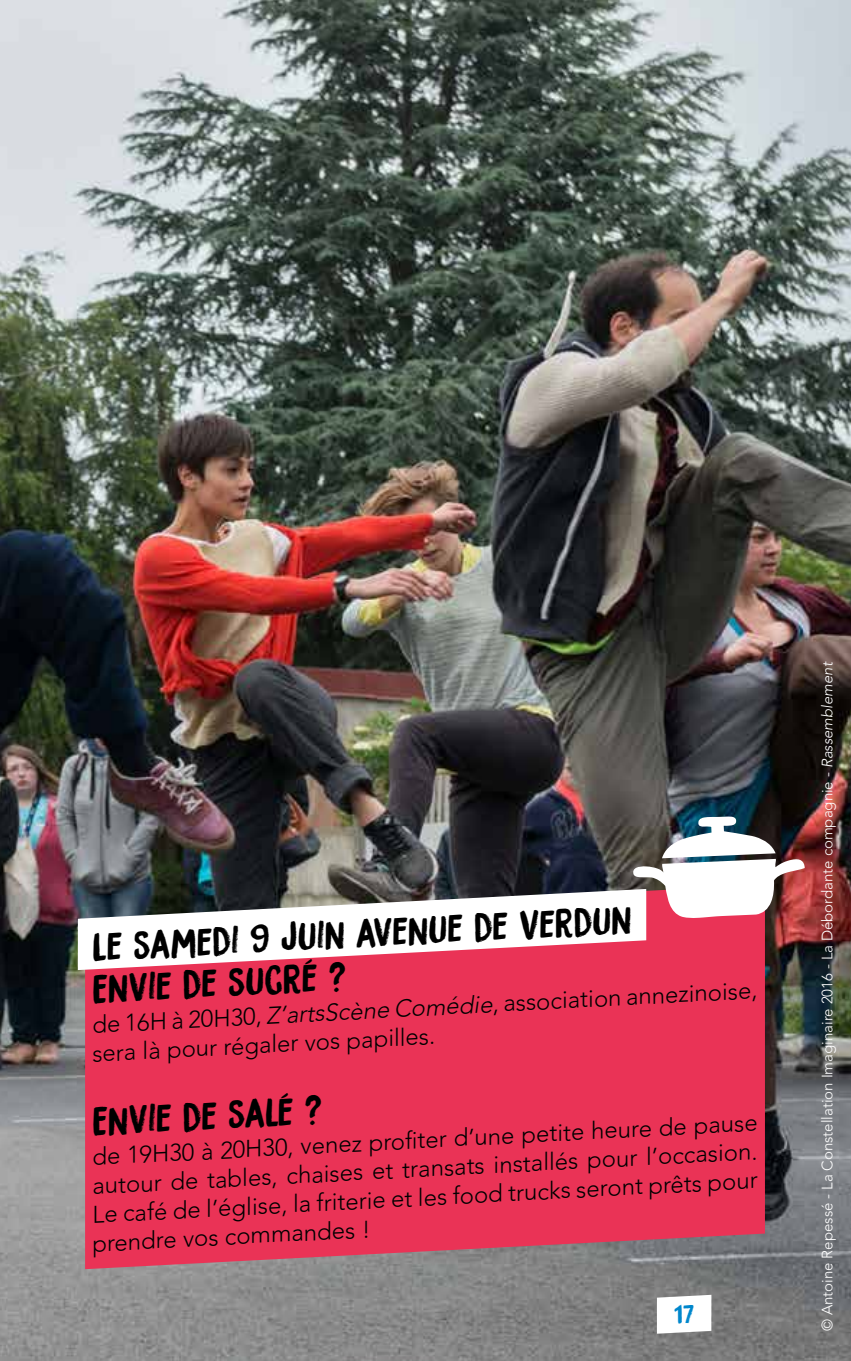
<style>
.page{position:relative;width:851px;height:1361px;background:#fff}
.page>*{position:absolute;margin:0;border:0;box-sizing:border-box;transform-origin:0 0}
.t1{font:36px/42px "Bocadillo";color:#000}
.t2{font:300 24px/28.8px "Avenir LT Pro";color:#000}
.t3{font:300 15px "Avenir LT Pro";color:#fff}
.s1{font-style:italic}
</style>
<div class="page">
<img style="left:0;top:0;width:850px;height:1361px">
<div style="left:85px;top:918px;width:679px;height:351px;background:#ea3356"></div>
<svg style="left:27px;top:860px;width:670px;height:138px"></svg>
<img style="left:632px;top:816px;width:172px;height:102px">
<svg style="left:621px;top:1275px;width:126px;height:78px"></svg>
<h1 class="t1" style="left:88px;top:926px;width:543px;rotate:-3deg">Le samedi 9 juin avenue de Verdun<br>Envie de sucré ?</h1>
<p class="t2" style="left:90px;top:1010px;width:669px;rotate:-3deg">de 16H à 20H30, <span class="s1">Z’artsScène Comédie</span>, association annezinoise, sera là pour régaler vos papilles.</p>
<h1 class="t1" style="left:90px;top:1100px;width:231px;rotate:-3deg">Envie de salé ?</h1>
<p class="t2" style="left:87px;top:1143px;width:672px;rotate:-3deg">de 19H30 à 20H30, venez profi ter d’une petite heure de pause autour de tables, chaises et transats installés pour l’occasion.<br>Le café de l’église, la friterie et les food trucks seront prêts pour prendre vos commandes !</p>
<p class="t3" style="left:818px;top:1331px;width:671px;rotate:-90deg">© Antoine Repessé - La Constellation Imaginaire 2016 - La Débordante compagnie - <span class="s1">Rassemblement</span></p>
</div>
